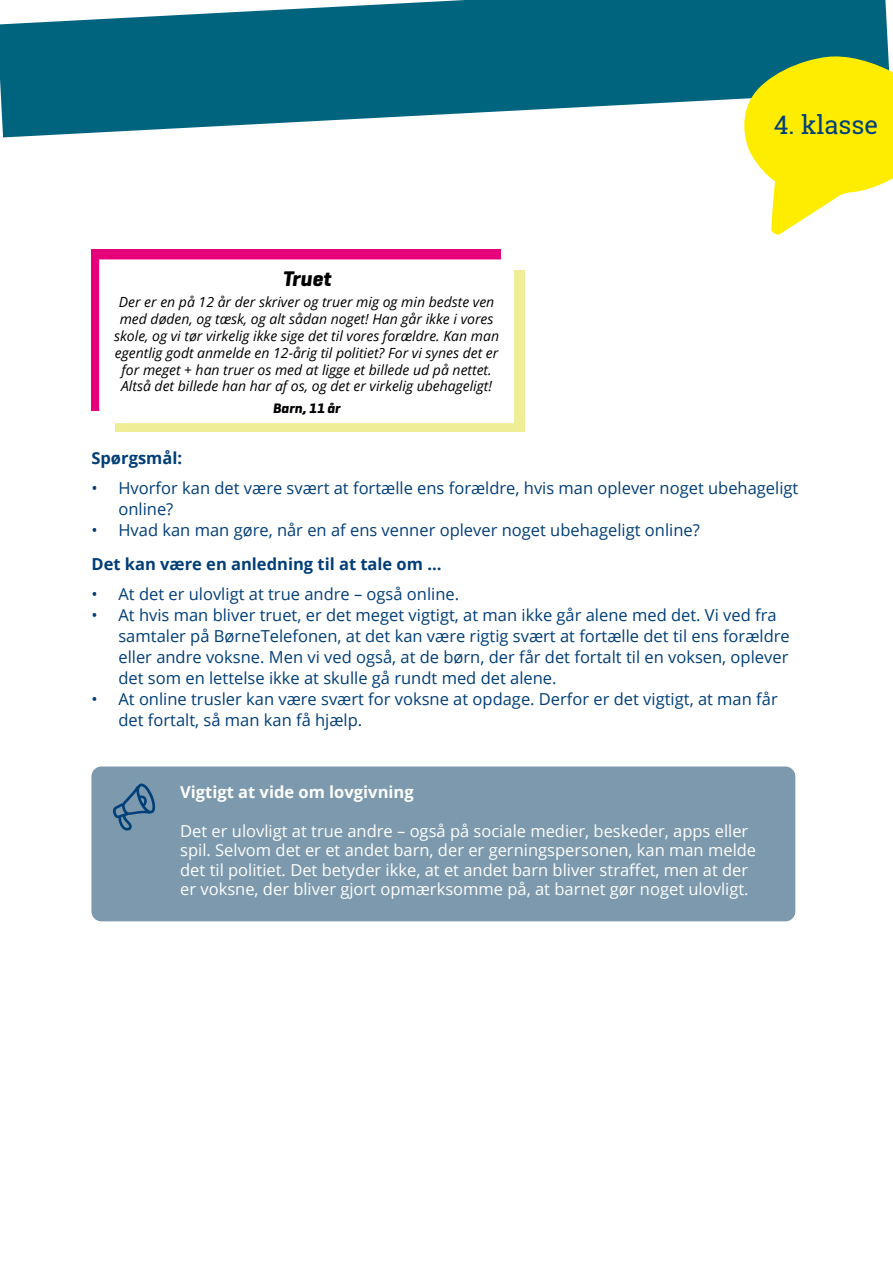
<style>
.page{position:relative;width:893px;height:1263px;background:#fff}
.page>*{position:absolute;margin:0;border:0;box-sizing:border-box;transform-origin:0 0}
.t1{font:25.5px "Roboto Slab";color:#00417a}
.t2{font:italic 700 21.6px "Geogrotesque";color:#000}
.t3{font:16.5px/21px "Open Sans";color:#003e78}
.t4{font:16.5px/19.5px "Open Sans";color:#fff}
.t5{font:700 16.5px "Open Sans";color:#003e78}
.t6{font:700 16.5px "Open Sans";color:#fff}
.t7{font:italic 13.95px/16.8px "Open Sans";color:#000;text-align:center}
.t8{font:italic 700 13.95px "Geogrotesque";color:#000}
</style>
<div class="page">
<svg style="left:0;top:0;width:889px;height:137px;fill:#00647f"></svg>
<svg style="left:744px;top:56px;width:149px;height:179px"></svg>
<div style="left:91px;top:766px;width:704px;height:155px;background:#7c99ad;border-radius:10px"></div>
<svg style="left:113px;top:783px;width:42px;height:47px"></svg>
<div style="left:91px;top:250px;width:410px;height:161px;background:#e6007c"></div>
<div style="left:115px;top:270px;width:409px;height:161px;background:#f0ed97"></div>
<div style="left:99px;top:259px;width:415px;height:164px;background:#fff;border:2px solid #fff"></div>
<h2 class="t2" style="left:282px;top:265px;width:50px">Truet</h2>
<p class="t7" style="left:114px;top:293px;width:386px">Der er en på 12 år der skriver og truer mig og min bedste ven med døden, og tæsk, og alt sådan noget! Han går ikke i vores skole, og vi tør virkelig ikke sige det til vores forældre. Kan man egentlig godt anmelde en 12-årig til politiet? For vi synes det er for meget + han truer os med at ligge et billede ud på nettet.<br>Altså det billede han har af os, og det er virkelig ubehageligt!</p>
<p class="t8" style="left:273px;top:399px;width:69px">Barn, 11 år</p>
<h1 class="t1" style="left:774px;top:107px;width:106px">4. klasse</h1>
<p class="t5" style="left:91px;top:446px;width:92px">Spørgsmål:</p>
<p class="t3" style="left:118px;top:477px;width:681px;text-indent:-27px">• Hvorfor kan det være svært at fortælle ens forældre, hvis man oplever noget ubehageligt online?</p>
<p class="t3" style="left:91px;top:519px;width:610px">• Hvad kan man gøre, når en af ens venner oplever noget ubehageligt online?</p>
<p class="t5" style="left:91px;top:552px;width:351px">Det kan være en anledning til at tale om …</p>
<p class="t3" style="left:91px;top:583px;width:369px">• At det er ulovligt at true andre – også online.</p>
<p class="t3" style="left:118px;top:604px;width:673px;text-indent:-27px">• At hvis man bliver truet, er det meget vigtigt, at man ikke går alene med det. Vi ved fra samtaler på BørneTelefonen, at det kan være rigtig svært at fortælle det til ens forældre eller andre voksne. Men vi ved også, at de børn, der får det fortalt til en voksen, oplever det som en lettelse ikke at skulle gå rundt med det alene.</p>
<p class="t3" style="left:118px;top:688px;width:661px;text-indent:-27px">• At online trusler kan være svært for voksne at opdage. Derfor er det vigtigt, at man får det fortalt, så man kan få hjælp.</p>
<p class="t6" style="left:180px;top:780px;width:235px">Vigtigt at vide om lovgivning</p>
<p class="t4" style="left:180px;top:821px;width:577px">Det er ulovligt at true andre – også på sociale medier, beskeder, apps eller spil. Selvom det er et andet barn, der er gerningspersonen, kan man melde det til politiet. Det betyder ikke, at et andet barn bliver straffet, men at der er voksne, der bliver gjort opmærksomme på, at barnet gør noget ulovligt.</p>
</div>
